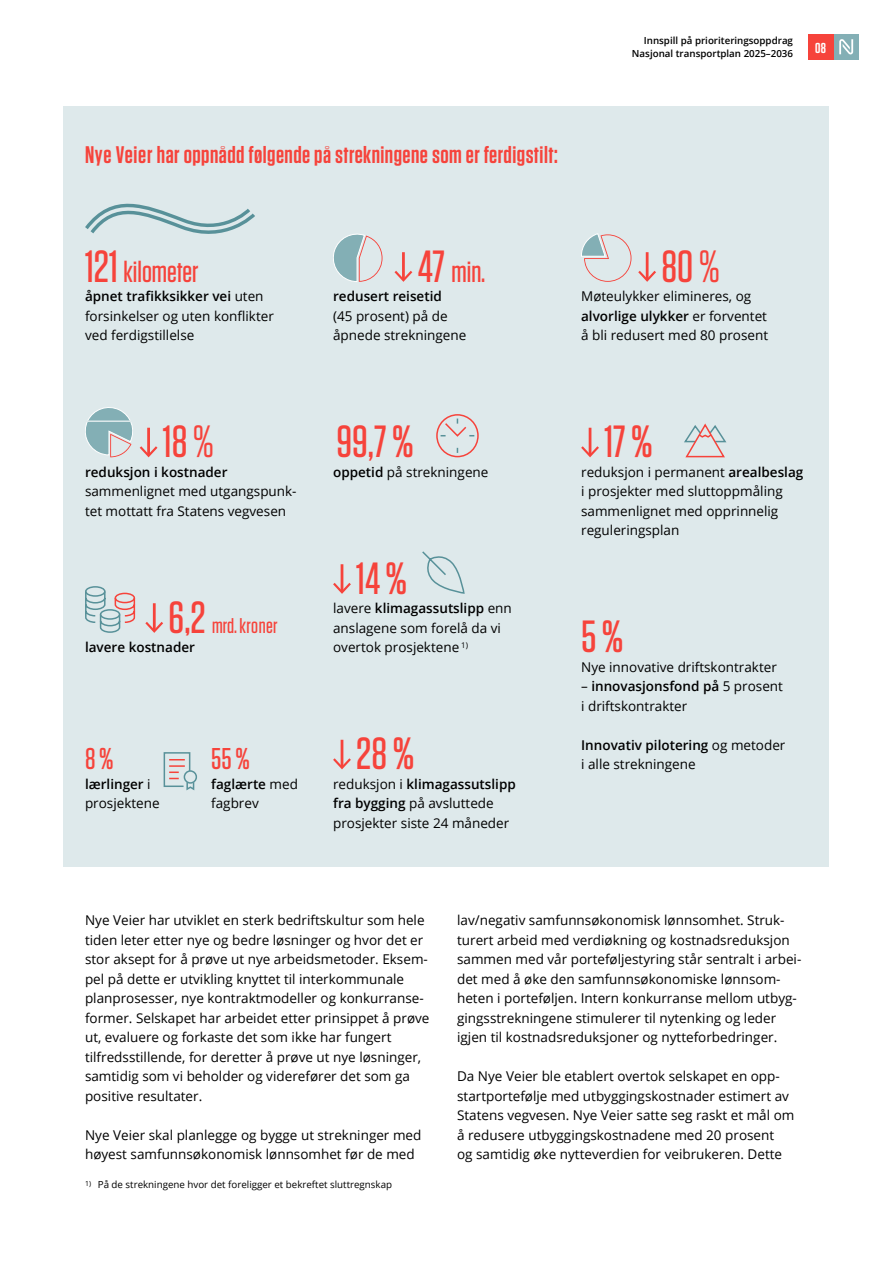
<style>
.page{position:relative;width:893px;height:1263px;background:#fff}
.page>*{position:absolute;margin:0;border:0;box-sizing:border-box;transform-origin:0 0}
.Brødtekst{font:500 45px "Tungsten";color:#f6433b}
.Brødtekst-2{font:500 30px "Tungsten";color:#f6433b}
.Figurtittel{font:600 24px "Tungsten";letter-spacing:.02em;color:#f6433b}
.Brødtekst-3{font:500 21px "Tungsten";letter-spacing:.02em;color:#f6433b}
.t1{font:600 14.4px "Tungsten";color:#fff}
.Brødtekst-4{font:13.5px/19.5px "Open Sans";color:#000}
.Brødtekst-5{font:600 13.5px "Open Sans";color:#000}
.t2{font:600 9.75px/13.5px "Open Sans";color:#000;text-align:right}
.Fotnote{font:9.75px "Open Sans";color:#000}
.s1{font-size:45px}
.s2{font-weight:600}
.s3{font-weight:400}
</style>
<div class="page">
<div style="left:64px;top:106px;width:765px;height:761px;background:#dee9eb"></div>
<svg style="left:85px;top:203px;width:170px;height:31px"></svg>
<svg style="left:85px;top:407px;width:48px;height:50px"></svg>
<hr style="left:147px;top:428px;width:3px;height:27px;background:#f6433b">
<svg style="left:140px;top:446px;width:17px;height:11px"></svg>
<div style="left:85px;top:586px;width:21px;height:11px;border:2px solid #589199;border-radius:50%"></div>
<svg style="left:85px;top:590px;width:51px;height:43px"></svg>
<div style="left:100px;top:609px;width:20px;height:11px;border:2px solid #589199;border-radius:50%"></div>
<hr style="left:153px;top:603px;width:3px;height:27px;background:#f6433b">
<svg style="left:145px;top:622px;width:18px;height:11px"></svg>
<div style="left:184px;top:770px;width:13px;height:14px;border:2px solid #589199;border-radius:50%"></div>
<svg style="left:163px;top:752px;width:32px;height:39px"></svg>
<hr style="left:85px;top:420px;width:723px;height:2px;background:#dee9eb">
<svg style="left:333px;top:234px;width:49px;height:48px"></svg>
<hr style="left:402px;top:252px;width:3px;height:27px;background:#f6433b">
<svg style="left:394px;top:271px;width:18px;height:11px"></svg>
<svg style="left:581px;top:233px;width:50px;height:49px"></svg>
<hr style="left:646px;top:252px;width:2px;height:27px;background:#f6433b">
<svg style="left:638px;top:271px;width:18px;height:11px"></svg>
<svg style="left:436px;top:414px;width:43px;height:44px"></svg>
<hr style="left:341px;top:564px;width:2px;height:27px;background:#f6433b">
<svg style="left:333px;top:583px;width:18px;height:11px"></svg>
<svg style="left:422px;top:551px;width:43px;height:43px"></svg>
<hr style="left:341px;top:740px;width:2px;height:27px;background:#f6433b">
<svg style="left:333px;top:758px;width:18px;height:11px"></svg>
<hr style="left:589px;top:428px;width:2px;height:27px;background:#f6433b">
<svg style="left:581px;top:446px;width:18px;height:11px"></svg>
<svg style="left:684px;top:423px;width:43px;height:35px"></svg>
<div style="left:833px;top:34px;width:26px;height:26px;background:#83afb5"></div>
<svg style="left:839px;top:39px;width:14px;height:15px"></svg>
<div style="left:808px;top:34px;width:25px;height:26px;background:#f6433b"></div>
<p class="t2" style="left:632px;top:33px;width:163px">Innspill på prioriteringsoppdrag<br>Nasjonal transportplan 2025–2036</p>
<p class="t1" style="left:815px;top:40px;width:12px">08</p>
<p class="Figurtittel" style="left:85px;top:142px;width:474px">Nye Veier har oppnådd følgende på strekningene som er ferdigstilt:</p>
<p class="Brødtekst-2" style="left:85px;top:256px;width:115px"><span class="s1">121</span> kilometer</p>
<p class="Brødtekst-4" style="left:85px;top:286px;width:190px"><span class="s2">åpnet trafikksikker vei</span> uten forsinkelser og uten konflikter ved ferdigstillelse</p>
<p class="Brødtekst" style="left:163px;top:418px;width:53px">18 <span class="s3">%</span></p>
<p class="Brødtekst-4" style="left:85px;top:462px;width:213px"><span class="s2">reduksjon i kostnader </span>sammenlignet med utgangspunk&shy;tet mottatt fra Statens vegvesen</p>
<p class="Brødtekst-3" style="left:169px;top:615px;width:111px"><span class="s1">6,2</span> mrd. kroner</p>
<p class="Brødtekst-5" style="left:85px;top:638px;width:111px">lavere kostnader</p>
<p class="Brødtekst-2" style="left:85px;top:743px;width:30px">8 %</p>
<p class="Brødtekst-4" style="left:85px;top:774px;width:76px"><span class="s2">lærlinger</span> i prosjektene</p>
<p class="Brødtekst-2" style="left:211px;top:743px;width:40px">55 %</p>
<p class="Brødtekst-4" style="left:211px;top:774px;width:88px"><span class="s2">faglærte</span> med fagbrev</p>
<p class="Brødtekst-2" style="left:418px;top:256px;width:69px"><span class="s1">47</span> min.</p>
<p class="Brødtekst-4" style="left:333px;top:286px;width:135px"><span class="s2">redusert reisetid<br></span>(45 prosent) på de åpnede strekningene</p>
<p class="Brødtekst" style="left:337px;top:418px;width:79px">99,7 %</p>
<p class="Brødtekst-4" style="left:333px;top:462px;width:157px"><span class="s2">oppetid</span> på strekningene</p>
<p class="Brødtekst" style="left:356px;top:555px;width:52px">14 %</p>
<p class="Brødtekst-4" style="left:333px;top:598px;width:180px">lavere <span class="s2">klimagassutslipp</span> enn anslagene som forelå da vi overtok prosjektene <sup>1)</sup></p>
<p class="Brødtekst" style="left:356px;top:730px;width:59px">28 %</p>
<p class="Brødtekst-4" style="left:333px;top:774px;width:184px">reduksjon i <span class="s2">klimagassutslipp fra bygging</span> på avsluttede prosjekter siste 24 måneder</p>
<p class="Brødtekst" style="left:661px;top:243px;width:60px">80 <span class="s3">%</span></p>
<p class="Brødtekst-4" style="left:581px;top:286px;width:188px">Møteulykker elimineres, og <span class="s2">alvorlige ulykker</span> er forventet å bli redusert med 80 prosent</p>
<p class="Brødtekst" style="left:604px;top:418px;width:50px">17 %</p>
<p class="Brødtekst-4" style="left:581px;top:462px;width:224px">reduksjon i permanent <span class="s2">arealbeslag </span>i prosjekter med sluttoppmåling sammenlignet med opprinnelig reguleringsplan</p>
<p class="Brødtekst" style="left:581px;top:613px;width:44px">5 %</p>
<p class="Brødtekst-4" style="left:581px;top:657px;width:197px">Nye innovative driftskontrakter</p>
<p class="Brødtekst-4" style="left:581px;top:676px;width:203px">– <span class="s2">innovasjonsfond på</span> 5 prosent i driftskontrakter</p>
<p class="Brødtekst-4" style="left:581px;top:735px;width:206px"><span class="s2">Innovativ pilotering</span> og metoder i alle strekningene</p>
<p class="Brødtekst-4" style="left:85px;top:910px;width:346px">Nye Veier har utviklet en sterk bedriftskultur som hele tiden leter etter nye og bedre løsninger og hvor det er stor aksept for å prøve ut nye arbeidsmetoder. Eksem&shy;pel på dette er utvikling knyttet til interkommunale planprosesser, nye kontraktmodeller og konkurranse&shy;former. Selskapet har arbeidet etter prinsippet å prøve ut, evaluere og forkaste det som ikke har fungert tilfredsstillende, for deretter å prøve ut nye løsninger, samtidig som vi beholder og viderefører det som ga positive resultater.</p>
<p class="Brødtekst-4" style="left:85px;top:1125px;width:338px">Nye Veier skal planlegge og bygge ut strekninger med høyest samfunnsøkonomisk lønnsomhet før de med</p>
<p class="Fotnote" style="left:85px;top:1178px;width:308px"><sup>1)</sup> På de strekningene hvor det foreligger et bekreftet sluttregnskap</p>
<p class="Brødtekst-4" style="left:457px;top:910px;width:346px">lav/negativ samfunnsøkonomisk lønnsomhet. Struk&shy;turert arbeid med verdiøkning og kostnadsreduksjon sammen med vår porteføljestyring står sentralt i arbei&shy;det med å øke den samfunnsøkonomiske lønnsom&shy;heten i porteføljen. Intern konkurranse mellom utbyg&shy;gingsstrekningene stimulerer til nytenking og leder igjen til kostnadsreduksjoner og nytteforbedringer.</p>
<p class="Brødtekst-4" style="left:457px;top:1066px;width:339px">Da Nye Veier ble etablert overtok selskapet en opp&shy;startportefølje med utbyggingskostnader estimert av Statens vegvesen. Nye Veier satte seg raskt et mål om å redusere utbyggingskostnadene med 20 prosent<br>og samtidig øke nytteverdien for veibrukeren. Dette</p>
</div>
